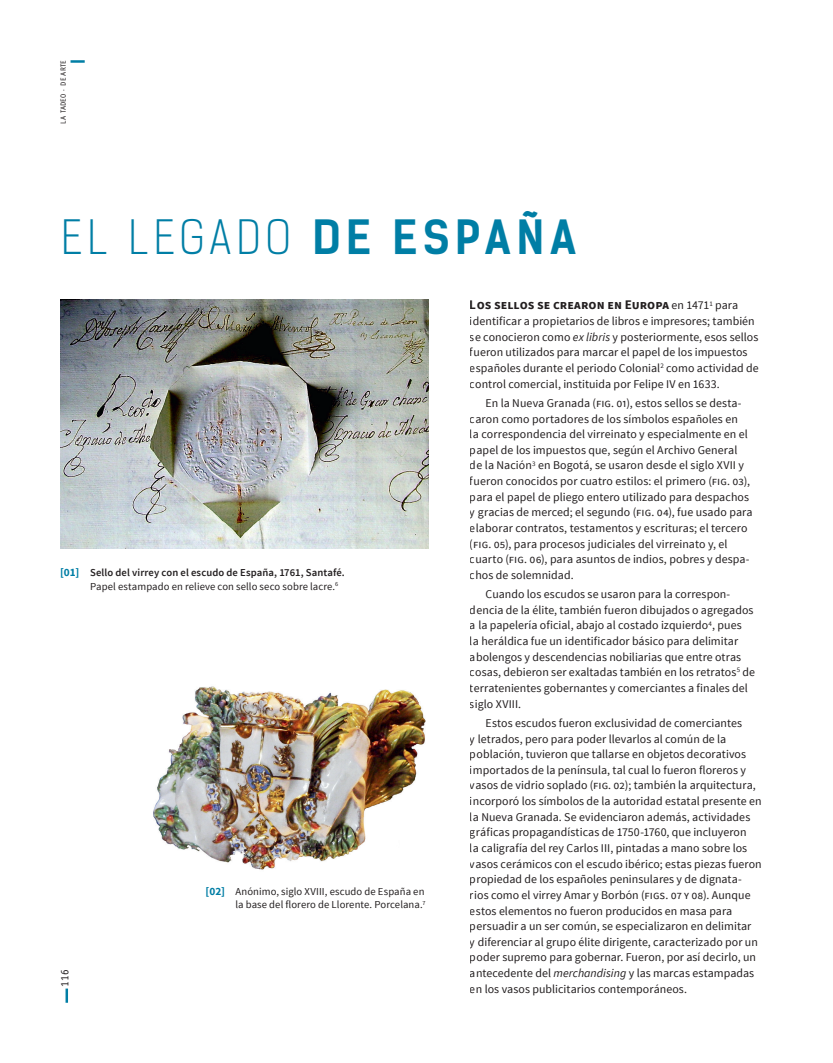
<style>
.page{position:relative;width:833px;height:1063px;background:#fff}
.page>*{position:absolute;margin:0;border:0;box-sizing:border-box;transform-origin:0 0}
.t1{font:300 45px "Kelson Sans";letter-spacing:.115em;color:#007ea5}
.t2{font:700 13.12px "Source Sans Pro";letter-spacing:.005em;color:#231f20}
.t3{font:11.88px/15.6px "Source Sans Pro";letter-spacing:.005em;color:#231f20}
.t4{font:700 11.25px "Source Sans Pro";color:#007ea5}
.t5{font:11.25px "Officina Sans Std";color:#231f20}
.t6{font:600 10.62px/13.8px "Source Sans Pro";letter-spacing:.01em;color:#231f20}
.t7{font:10.62px/13.8px "Source Sans Pro";letter-spacing:.01em;color:#231f20;text-align:right}
.t8{font:7.5px "Officina Sans Std";letter-spacing:.02em;color:#231f20}
.s1{font-weight:700}
.s2{font-weight:400}
.s3{font-weight:700;font-size:11.25px;color:#007ea5}
.s4{font-weight:400;font-size:11.88px}
.s5{font-style:italic}
</style>
<div class="page">
<svg style="left:66px;top:989px;width:2px;height:14px"></svg>
<hr style="left:71px;top:60px;width:14px;height:3px;background:#007ea5">
<img style="left:60px;top:300px;width:369px;height:248px">
<img style="left:153px;top:686px;width:273px;height:184px">
<p class="t8" style="left:59px;top:124px;width:65px;rotate:-90deg">LA TADEO · DE ARTE</p>
<h1 class="t1" style="left:61px;top:210px;width:517px">EL LEGADO <span class="s1">DE ESPAÑA</span></h1>
<p class="t4" style="left:60px;top:565px;width:20px">[01]</p>
<p class="t6" style="left:90px;top:566px;width:256px">Sello del virrey con el escudo de España, 1761, Santafé.<br><span class="s2">Papel estampado en relieve con sello seco sobre lacre.</span><sup>6</sup></p>
<p class="t5" style="left:58px;top:987px;width:19px;rotate:-90deg">116</p>
<p class="t7" style="left:206px;top:884px;width:221px"><span class="s3">[02]</span> Anónimo, siglo XVIII, escudo de España en la base del florero de Llorente. Porcelana.<sup>7</sup></p>
<p class="t2" style="left:470px;top:297px;width:270px">Los sellos se crearon en Europa <span class="s4">en 1471</span><sup>1</sup> <span class="s4">para</span></p>
<p class="t3" style="left:470px;top:314px;width:290px">identificar a propietarios de libros e impresores; también se conocieron como <span class="s5">ex libris</span> y posteriormente, esos sellos fueron utilizados para marcar el papel de los impuestos españoles durante el periodo Colonial<sup>2</sup> como actividad de control comercial, instituida por Felipe IV en 1633.</p>
<p class="t3" style="left:470px;top:395px;width:284px;text-indent:16px">En la Nueva Granada (fig. 01), estos sellos se desta&shy;caron como portadores de los símbolos españoles en<br>la correspondencia del virreinato y especialmente en el papel de los impuestos que, según el Archivo General de la Nación<sup>3</sup> en Bogotá, se usaron desde el siglo XVII y fueron conocidos por cuatro estilos: el primero (fig. 03), para el papel de pliego entero utilizado para despachos y gracias de merced; el segundo (fig. 04), fue usado para elaborar contratos, testamentos y escrituras; el tercero (fig. 05), para procesos judiciales del virreinato y, el cuarto (fig. 06), para asuntos de indios, pobres y despa&shy;chos de solemnidad.</p>
<p class="t3" style="left:470px;top:587px;width:287px;text-indent:16px">Cuando los escudos se usaron para la correspon&shy;dencia de la élite, también fueron dibujados o agregados a la papelería oficial, abajo al costado izquierdo<sup>4</sup>, pues<br>la heráldica fue un identificador básico para delimitar abolengos y descendencias nobiliarias que entre otras cosas, debieron ser exaltadas también en los retratos<sup>5</sup> de terratenientes gobernantes y comerciantes a finales del siglo XVIII.</p>
<p class="t3" style="left:470px;top:715px;width:293px;text-indent:16px">Estos escudos fueron exclusividad de comerciantes<br>y letrados, pero para poder llevarlos al común de la población, tuvieron que tallarse en objetos decorativos importados de la península, tal cual lo fueron floreros y vasos de vidrio soplado (fig. 02); también la arquitectura, incorporó los símbolos de la autoridad estatal presente en la Nueva Granada. Se evidenciaron además, actividades gráficas propagandísticas de 1750-1760, que incluyeron<br>la caligrafía del rey Carlos III, pintadas a mano sobre los vasos cerámicos con el escudo ibérico; estas piezas fueron propiedad de los españoles peninsulares y de dignata&shy;rios como el virrey Amar y Borbón (figs. 07 y 08). Aunque estos elementos no fueron producidos en masa para persuadir a un ser común, se especializaron en delimitar<br>y diferenciar al grupo élite dirigente, caracterizado por un poder supremo para gobernar. Fueron, por así decirlo, un antecedente del <span class="s5">merchandising</span> y las marcas estampadas en los vasos publicitarios contemporáneos.</p>
</div>
